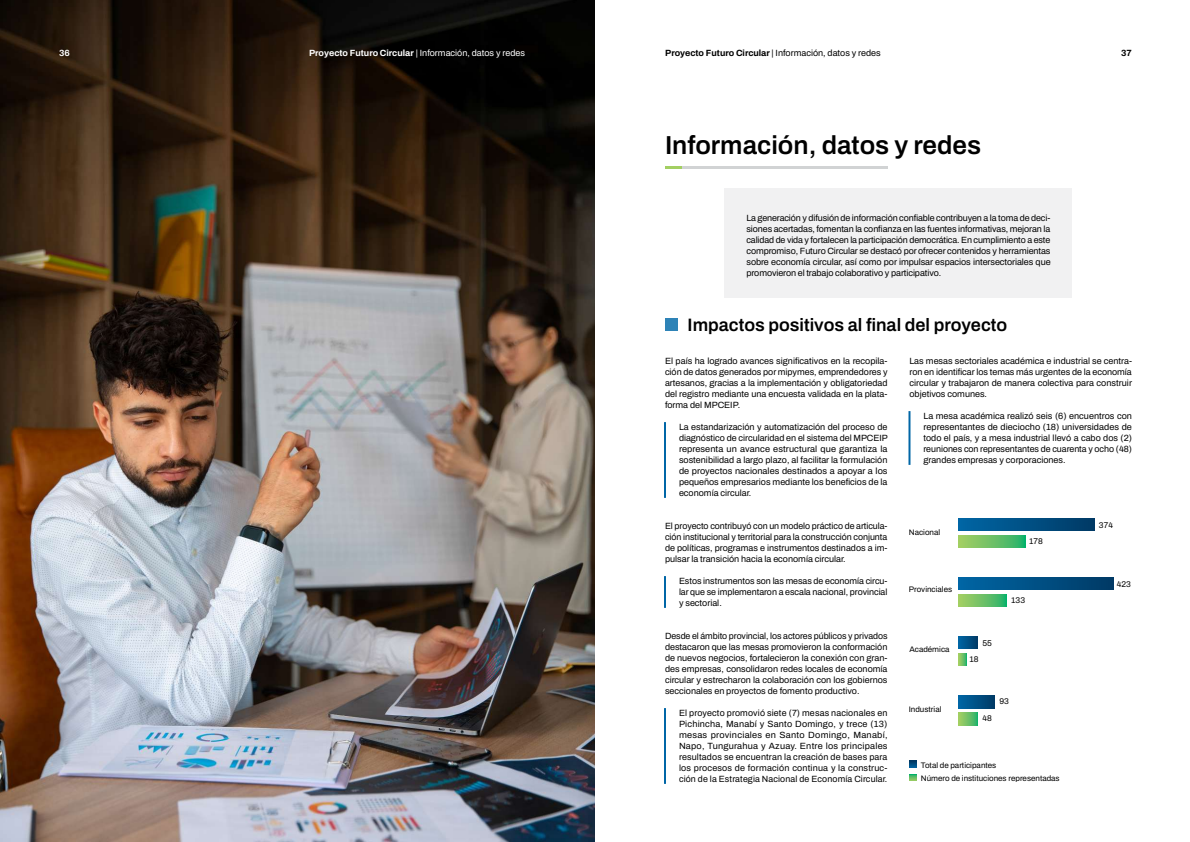
<style>
.page{position:relative;width:1190px;height:842px;background:#fff}
.page>*{position:absolute;margin:0;border:0;box-sizing:border-box;transform-origin:0 0}
.t1{font:600 26px "Archivo";color:#000}
.t2{font:600 18px "Archivo";color:#000}
.t3{font:9px/11px "Archivo";color:#000;text-align:justify}
.t4{font:9px "Archivo";color:#fff}
.t5{font:700 9px "Archivo";color:#fff}
.t6{font:700 9px "Archivo";color:#000}
.t7{font:8.3px "Archivo";color:#000}
.t8{font:8px/13.1px "Archivo";color:#000}
.s1{font-weight:700}
</style>
<div class="page">
<img style="left:0;top:0;width:595px;height:842px">
<hr style="left:664px;top:422px;width:2px;height:76px;background:#0066a6">
<hr style="left:664px;top:576px;width:2px;height:32px;background:#0066a6">
<hr style="left:664px;top:708px;width:2px;height:76px;background:#0066a6">
<hr style="left:665px;top:166px;width:17px;height:3px;background:#a3cf62">
<hr style="left:682px;top:166px;width:206px;height:3px;background:#d1d3d4">
<hr style="left:908px;top:411px;width:2px;height:54px;background:#0066a6">
<div style="left:665px;top:318px;width:13px;height:13px;background:#2e83b7"></div>
<svg style="left:910px;top:761px;width:6px;height:7px"></svg>
<svg style="left:910px;top:774px;width:6px;height:7px"></svg>
<svg style="left:958px;top:518px;width:136px;height:13px;background:#005084"></svg>
<svg style="left:958px;top:535px;width:68px;height:13px"></svg>
<svg style="left:958px;top:594px;width:49px;height:13px"></svg>
<svg style="left:958px;top:577px;width:155px;height:13px;background:#005084"></svg>
<svg style="left:958px;top:653px;width:8px;height:13px"></svg>
<svg style="left:958px;top:636px;width:20px;height:13px"></svg>
<svg style="left:959px;top:712px;width:19px;height:13px"></svg>
<svg style="left:959px;top:695px;width:36px;height:13px"></svg>
<div style="left:724px;top:188px;width:348px;height:110px;background:#f1f1f2"></div>
<p class="t5" style="left:59px;top:46px;width:12px">36</p>
<p class="t4" style="left:309px;top:46px;width:217px"><span class="s1">Proyecto Futuro Circular</span> | Información, datos y redes</p>
<p class="t3" style="left:665px;top:47px;width:217px"><span class="s1">Proyecto Futuro Circular</span> | Información, datos y redes</p>
<p class="t6" style="left:1121px;top:46px;width:12px">37</p>
<h1 class="t1" style="left:665px;top:126px;width:318px">Información, datos y redes</h1>
<p class="t3" style="left:746px;top:212px;width:306px">La generación y difusión de información confiable contribuyen a la toma de deci&shy;siones acertadas, fomentan la confianza en las fuentes informativas, mejoran la calidad de vida y fortalecen la participación democrática. En cumplimiento a este compromiso, Futuro Circular se destacó por ofrecer contenidos y herramientas sobre economía circular, así como por impulsar espacios intersectoriales que promovieron el trabajo colaborativo y participativo.</p>
<h2 class="t2" style="left:688px;top:311px;width:321px">Impactos positivos al final del proyecto</h2>
<p class="t3" style="left:665px;top:355px;width:224px">El país ha logrado avances significativos en la recopila&shy;ción de datos generados por mipymes, emprendedores y artesanos, gracias a la implementación y obligatoriedad del registro mediante una encuesta validada en la plata&shy;forma del MPCEIP.</p>
<p class="t3" style="left:679px;top:421px;width:210px">La estandarización y automatización del proceso de diagnóstico de circularidad en el sistema del MPCEIP representa un avance estructural que garantiza la sostenibilidad a largo plazo, al facilitar la formulación de proyectos nacionales destinados a apoyar a los pequeños empresarios mediante los beneficios de la economía circular.</p>
<p class="t3" style="left:665px;top:520px;width:224px">El proyecto contribuyó con un modelo práctico de articula&shy;ción institucional y territorial para la construcción conjunta de políticas, programas e instrumentos destinados a im&shy;pulsar la transición hacia la economía circular.</p>
<p class="t3" style="left:679px;top:575px;width:210px">Estos instrumentos son las mesas de economía circu&shy;lar que se implementaron a escala nacional, provincial y sectorial.</p>
<p class="t3" style="left:665px;top:630px;width:224px">Desde el ámbito provincial, los actores públicos y privados destacaron que las mesas promovieron la conformación de nuevos negocios, fortalecieron la conexión con gran&shy;des empresas, consolidaron redes locales de economía circular y estrecharon la colaboración con los gobiernos seccionales en proyectos de fomento productivo.</p>
<p class="t3" style="left:679px;top:707px;width:210px">El proyecto promovió siete (7) mesas nacionales en Pichincha, Manabí y Santo Domingo, y trece (13) mesas provinciales en Santo Domingo, Manabí, Napo, Tungurahua y Azuay. Entre los principales resultados se encuentran la creación de bases para los procesos de formación continua y la construc&shy;ción de la Estrategia Nacional de Economía Circular.</p>
<p class="t3" style="left:910px;top:355px;width:224px">Las mesas sectoriales académica e industrial se centra&shy;ron en identificar los temas más urgentes de la economía circular y trabajaron de manera colectiva para construir objetivos comunes.</p>
<p class="t3" style="left:924px;top:410px;width:210px">La mesa académica realizó seis (6) encuentros con representantes de dieciocho (18) universidades de todo el país, y a mesa industrial llevó a cabo dos (2) reuniones con representantes de cuarenta y ocho (48) grandes empresas y corporaciones.</p>
<p class="t8" style="left:909px;top:526px;width:33px">Nacional</p>
<p class="t8" style="left:909px;top:583px;width:45px">Provinciales</p>
<p class="t8" style="left:909px;top:643px;width:42px">Académica</p>
<p class="t8" style="left:909px;top:703px;width:34px">Industrial</p>
<p class="t7" style="left:1029px;top:535px;width:15px">178</p>
<p class="t7" style="left:1011px;top:594px;width:15px">133</p>
<p class="t7" style="left:983px;top:637px;width:11px">55</p>
<p class="t7" style="left:969px;top:653px;width:11px">18</p>
<p class="t7" style="left:982px;top:712px;width:11px">48</p>
<p class="t7" style="left:999px;top:695px;width:11px">93</p>
<p class="t8" style="left:921px;top:758px;width:140px">Total de participantes<br>Número de instituciones representadas</p>
<p class="t7" style="left:1099px;top:519px;width:15px">374</p>
<p class="t7" style="left:1117px;top:578px;width:16px">423</p>
</div>
